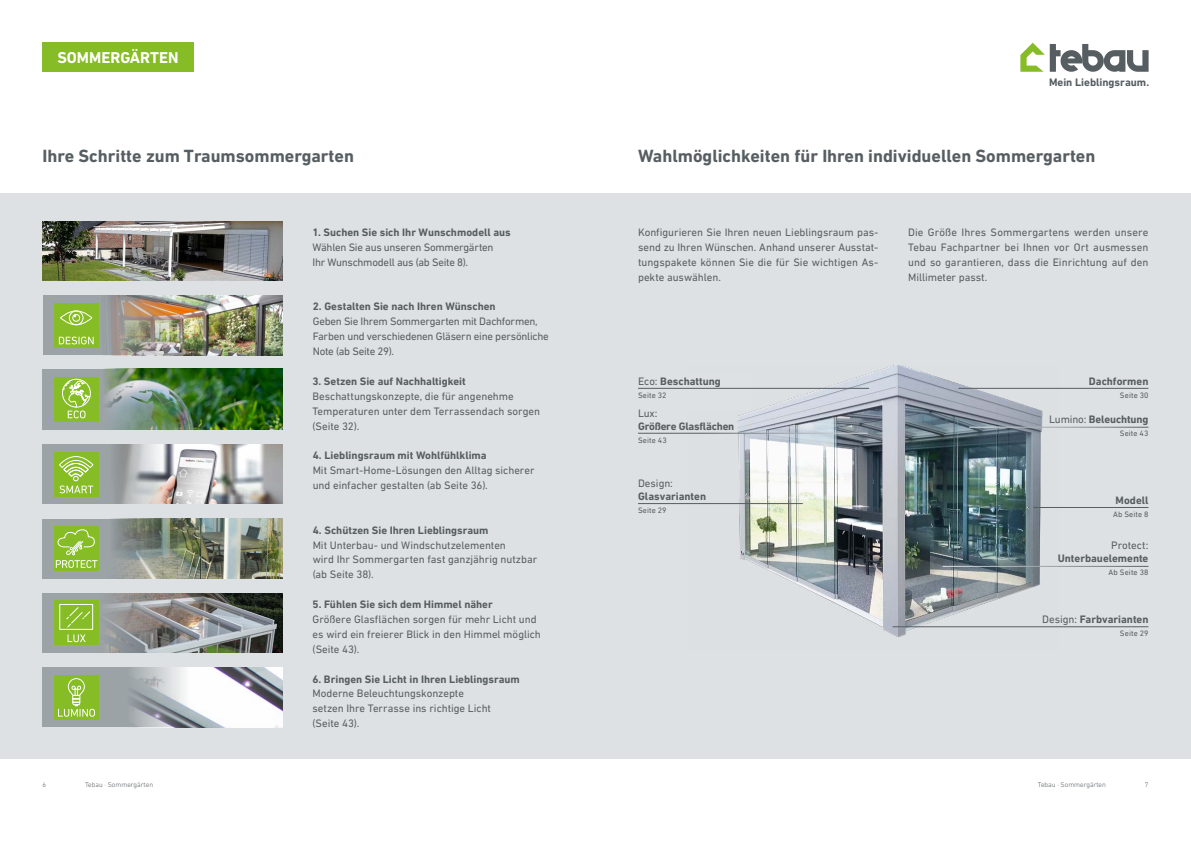
<style>
.page{position:relative;width:1191px;height:842px;background:#fff}
.page>*{position:absolute;margin:0;border:0;box-sizing:border-box;transform-origin:0 0}
.t1{font:700 18px "DIN Next LT Pro";color:#575e62}
.t2{font:700 16px "DIN Next LT Pro";color:#fff}
.t3{font:700 11.1px "DIN Next LT Pro";color:#575e62}
.t4{font:11px/14.9px "DIN Next LT Pro";letter-spacing:-.005em;color:#575e62}
.t5{font:700 11px "DIN Next LT Pro";color:#575e62}
.t6{font:11px/14.9px "DIN Next LT Pro";letter-spacing:-.025em;color:#575e62}
.t7{font:700 11px "DIN Next LT Pro";letter-spacing:-.02em;color:#575e62}
.t8{font:8px "DIN Next LT Pro";letter-spacing:.015em;color:#575e62}
.t9{font:300 7px "DIN Next LT Pro";color:#575e62}
.s1{font-weight:400}
</style>
<div class="page">
<svg style="left:1020px;top:43px;width:128px;height:29px"></svg>
<div style="left:43px;top:43px;width:151px;height:29px;background:#86bc25"></div>
<div style="left:0;top:193px;width:1191px;height:566px;background:#dee1e3"></div>
<img style="left:687px;top:366px;width:372px;height:271px">
<div style="left:638px;top:373px;width:112px;height:37px;background:#dee1e3"></div>
<hr style="left:638px;top:388px;width:231px;height:1px;background:#575e62">
<hr style="left:1033px;top:507px;width:115px;height:1px;background:#575e62">
<hr style="left:892px;top:626px;width:256px;height:1px;background:#575e62">
<hr style="left:969px;top:427px;width:179px;height:1px;background:#fff">
<hr style="left:942px;top:566px;width:206px;height:1px;background:#fff">
<hr style="left:958px;top:388px;width:190px;height:1px;background:#575e62">
<hr style="left:638px;top:503px;width:165px;height:1px;background:#575e62">
<hr style="left:638px;top:433px;width:229px;height:1px;background:#fff">
<div style="left:43px;top:295px;width:240px;height:60px;background:#9ca3a7"></div>
<img style="left:109px;top:295px;width:174px;height:60px">
<div style="left:43px;top:519px;width:240px;height:60px;background:#9ca3a7"></div>
<img style="left:113px;top:519px;width:170px;height:59px">
<div style="left:54px;top:303px;width:45px;height:45px;background:#86bc25"></div>
<svg style="left:59px;top:337px;width:35px;height:7px"></svg>
<div style="left:60px;top:311px;width:32px;height:14px;border:1px solid #fff;border-radius:50%"></div>
<svg style="left:69px;top:310px;width:15px;height:15px"></svg>
<div style="left:72px;top:314px;width:8px;height:8px;border:1px solid #fff;border-radius:50%"></div>
<img style="left:43px;top:221px;width:240px;height:60px">
<div style="left:43px;top:593px;width:240px;height:60px;background:#9ca3a7"></div>
<img style="left:106px;top:593px;width:177px;height:60px">
<div style="left:54px;top:601px;width:45px;height:44px;background:#86bc25"></div>
<svg style="left:68px;top:634px;width:18px;height:8px"></svg>
<div style="left:59px;top:604px;width:34px;height:26px;border:1px solid #fff"></div>
<svg style="left:66px;top:607px;width:24px;height:21px"></svg>
<div style="left:43px;top:668px;width:240px;height:59px;background:#9ca3a7"></div>
<img style="left:132px;top:668px;width:151px;height:59px">
<div style="left:54px;top:675px;width:45px;height:45px;background:#86bc25"></div>
<svg style="left:58px;top:678px;width:37px;height:39px"></svg>
<div style="left:54px;top:526px;width:45px;height:45px;background:#86bc25"></div>
<svg style="left:56px;top:529px;width:42px;height:39px"></svg>
<div style="left:43px;top:444px;width:240px;height:60px;background:#9ca3a7"></div>
<img style="left:114px;top:444px;width:169px;height:60px">
<div style="left:54px;top:452px;width:45px;height:44px;background:#86bc25"></div>
<svg style="left:59px;top:456px;width:35px;height:37px"></svg>
<div style="left:43px;top:369px;width:240px;height:60px;background:#9ca3a7"></div>
<img style="left:104px;top:369px;width:179px;height:60px">
<div style="left:54px;top:377px;width:45px;height:44px;background:#86bc25"></div>
<div style="left:62px;top:379px;width:29px;height:28px;border:1px solid #fff;border-radius:50%"></div>
<svg style="left:63px;top:380px;width:28px;height:38px"></svg>
<h2 class="t2" style="left:57px;top:49px;width:123px">SOMMERGÄRTEN</h2>
<h1 class="t1" style="left:43px;top:145px;width:313px">Ihre Schritte zum Traumsommergarten</h1>
<p class="t5" style="left:312px;top:226px;width:200px">1. Suchen Sie sich Ihr Wunschmodell aus</p>
<p class="t6" style="left:312px;top:240px;width:183px">Wählen Sie aus unseren Sommergärten<br>Ihr Wunschmodell aus (ab Seite 8).</p>
<p class="t5" style="left:313px;top:300px;width:184px">2. Gestalten Sie nach Ihren Wünschen</p>
<p class="t6" style="left:313px;top:314px;width:237px">Geben Sie Ihrem Sommergarten mit Dachformen,<br>Farben und verschiedenen Gläsern eine persönliche<br>Note (ab Seite 29).</p>
<p class="t5" style="left:312px;top:375px;width:155px">3. Setzen Sie auf Nachhaltigkeit</p>
<p class="t4" style="left:312px;top:388px;width:229px">Beschattungskonzepte, die für angenehme<br>Temperaturen unter dem Terrassendach sorgen (Seite 32).</p>
<p class="t5" style="left:313px;top:449px;width:175px">4. Lieblingsraum mit Wohlfühlklima</p>
<p class="t4" style="left:313px;top:463px;width:223px">Mit Smart-Home-Lösungen den Alltag sicherer und einfacher gestalten (ab Seite 36).</p>
<p class="t5" style="left:313px;top:523px;width:177px">4. Schützen Sie Ihren Lieblingsraum</p>
<p class="t4" style="left:313px;top:537px;width:226px">Mit Unterbau- und Windschutzelementen<br>wird Ihr Sommergarten fast ganzjährig nutzbar (ab Seite 38).</p>
<p class="t5" style="left:313px;top:598px;width:182px">5. Fühlen Sie sich dem Himmel näher</p>
<p class="t4" style="left:313px;top:612px;width:230px">Größere Glasflächen sorgen für mehr Licht und es wird ein freierer Blick in den Himmel möglich (Seite 43).</p>
<p class="t5" style="left:312px;top:672px;width:209px">6. Bringen Sie Licht in Ihren Lieblingsraum</p>
<p class="t4" style="left:312px;top:686px;width:180px">Moderne Beleuchtungskonzepte setzen Ihre Terrasse ins richtige Licht (Seite 43).</p>
<p class="t3" style="left:1049px;top:76px;width:102px">Mein Lieblingsraum.</p>
<h1 class="t1" style="left:638px;top:145px;width:459px">Wahlmöglichkeiten für Ihren individuellen Sommergarten</h1>
<p class="t4" style="left:638px;top:225px;width:242px;text-align:justify">Konfigurieren Sie Ihren neuen Lieblingsraum pas&shy;send zu Ihren Wünschen. Anhand unserer Ausstat&shy;tungspakete können Sie die für Sie wichtigen As&shy;pekte auswählen.</p>
<p class="t4" style="left:908px;top:225px;width:242px;text-align:justify">Die Größe Ihres Sommergartens werden unsere Tebau Fachpartner bei Ihnen vor Ort ausmessen und so garantieren, dass die Einrichtung auf den Millimeter passt.</p>
<p class="t5" style="left:638px;top:375px;width:84px"><span class="s1">Eco:</span> Beschattung</p>
<p class="t8" style="left:638px;top:390px;width:30px">Seite 32</p>
<p class="t4" style="left:638px;top:405px;width:21px">Lux:</p>
<p class="t7" style="left:638px;top:420px;width:98px">Größere Glasflächen</p>
<p class="t8" style="left:638px;top:435px;width:30px">Seite 43</p>
<p class="t4" style="left:638px;top:475px;width:36px">Design:</p>
<p class="t5" style="left:638px;top:489px;width:70px">Glasvarianten</p>
<p class="t8" style="left:638px;top:505px;width:30px">Seite 29</p>
<p class="t5" style="left:1089px;top:375px;width:61px">Dachformen</p>
<p class="t8" style="left:1120px;top:390px;width:30px">Seite 30</p>
<p class="t5" style="left:1049px;top:413px;width:101px"><span class="s1">Lumino:</span> Beleuchtung</p>
<p class="t8" style="left:1119px;top:428px;width:30px">Seite 43</p>
<p class="t5" style="left:1115px;top:494px;width:34px">Modell</p>
<p class="t8" style="left:1113px;top:510px;width:37px">Ab Seite 8</p>
<p class="t4" style="left:1111px;top:538px;width:39px">Protect:</p>
<p class="t5" style="left:1057px;top:552px;width:92px">Unterbauelemente</p>
<p class="t8" style="left:1108px;top:568px;width:41px">Ab Seite 38</p>
<p class="t5" style="left:1042px;top:613px;width:108px"><span class="s1">Design:</span> Farbvarianten</p>
<p class="t8" style="left:1120px;top:629px;width:30px">Seite 29</p>
<p class="t9" style="left:43px;top:780px;width:5px">6</p>
<p class="t9" style="left:85px;top:780px;width:70px">Tebau · Sommergärten</p>
<p class="t9" style="left:1037px;top:780px;width:70px">Tebau · Sommergärten</p>
<p class="t9" style="left:1144px;top:780px;width:5px">7</p>
</div>
